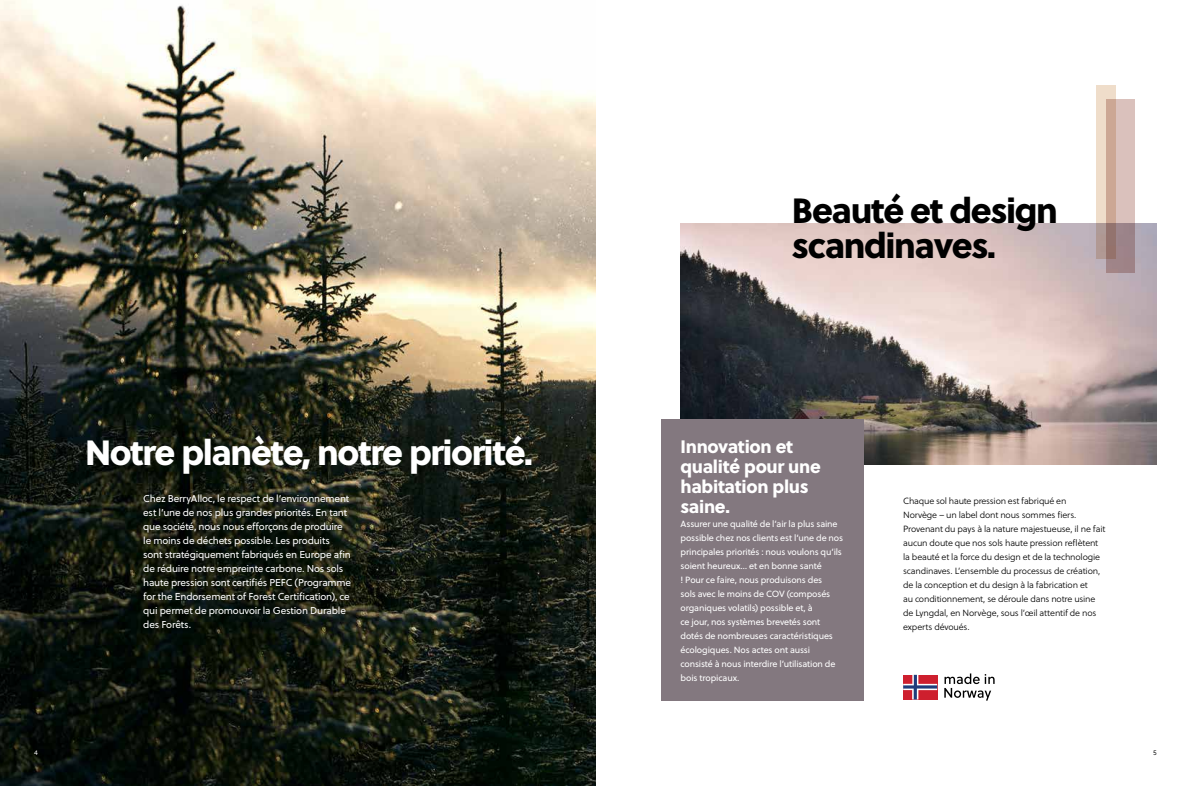
<style>
.page{position:relative;width:1191px;height:786px;background:#fff}
.page>*{position:absolute;margin:0;border:0;box-sizing:border-box;transform-origin:0 0}
.t1{font:35px "Soleil Xb";letter-spacing:-.04em;color:#fff}
.t2{font:35px/35px "Soleil Xb";letter-spacing:-.04em;color:#000}
.t3{font:18px/20px "Soleil Xb";letter-spacing:-.02em;color:#fff}
.t4{font:10px/14px "Soleil";letter-spacing:-.02em;color:#fff}
.t5{font:9px/14px "Soleil Lt";letter-spacing:-.02em;color:#000}
.t6{font:9px/14px "Soleil";letter-spacing:-.015em;color:#fff}
.t7{font:8px "Soleil Lt";color:#fff}
.t8{font:8px "Soleil Lt";color:#000}
</style>
<div class="page">
<img style="left:0;top:0;width:595px;height:785px">
<svg style="left:156px;top:464px;width:108px;height:108px;background:#12160d"></svg>
<svg style="left:250px;top:464px;width:108px;height:108px;background:#202518"></svg>
<svg style="left:258px;top:549px;width:108px;height:108px;background:#1d2115"></svg>
<svg style="left:206px;top:532px;width:108px;height:108px;background:#0e140b"></svg>
<svg style="left:944px;top:673px;width:50px;height:27px"></svg>
<svg style="left:903px;top:674px;width:34px;height:25px"></svg>
<img style="left:680px;top:223px;width:476px;height:241px">
<svg style="left:1106px;top:99px;width:28px;height:174px;background:#c6acaa"></svg>
<svg style="left:1096px;top:85px;width:19px;height:174px;background:#d3b8a8"></svg>
<div style="left:660px;top:419px;width:203px;height:281px;background:#83787f"></div>
<h1 class="t1" style="left:85px;top:424px;width:449px">Notre planète, notre priorité.</h1>
<p class="t4" style="left:143px;top:491px;width:209px">Chez BerryAlloc, le respect de l’environnement est l’une de nos plus grandes priorités. En tant que société, nous nous efforçons de produire le moins de déchets possible. Les produits sont stratégiquement fabriqués en Europe afin de réduire notre empreinte carbone. Nos sols haute pression sont certifiés PEFC (Programme for the Endorsement of Forest Certification), ce qui permet de promouvoir la Gestion Durable des Forêts.</p>
<h1 class="t2" style="left:792px;top:191px;width:268px">Beauté et design scandinaves.</h1>
<h2 class="t3" style="left:680px;top:435px;width:142px">Innovation et qualité pour une habitation plus saine.</h2>
<p class="t6" style="left:680px;top:516px;width:164px">Assurer une qualité de l’air la plus saine possible chez nos clients est l’une de nos principales priorités : nous voulons qu’ils soient heureux… et en bonne santé<br>! Pour ce faire, nous produisons des<br>sols avec le moins de COV (composés organiques volatils) possible et, à<br>ce jour, nos systèmes brevetés sont dotés de nombreuses caractéristiques écologiques. Nos actes ont aussi consisté à nous interdire l’utilisation de bois tropicaux.</p>
<p class="t5" style="left:903px;top:493px;width:204px">Chaque sol haute pression est fabriqué en<br>Norvège – un label dont nous sommes fiers.<br>Provenant du pays à la nature majestueuse, il ne fait aucun doute que nos sols haute pression reflètent la beauté et la force du design et de la technologie scandinaves. L’ensemble du processus de création, de la conception et du design à la fabrication et<br>au conditionnement, se déroule dans notre usine de Lyngdal, en Norvège, sous l’œil attentif de nos experts dévoués.</p>
<p class="t7" style="left:34px;top:746px;width:5px">4</p>
<p class="t8" style="left:1153px;top:746px;width:5px">5</p>
</div>
